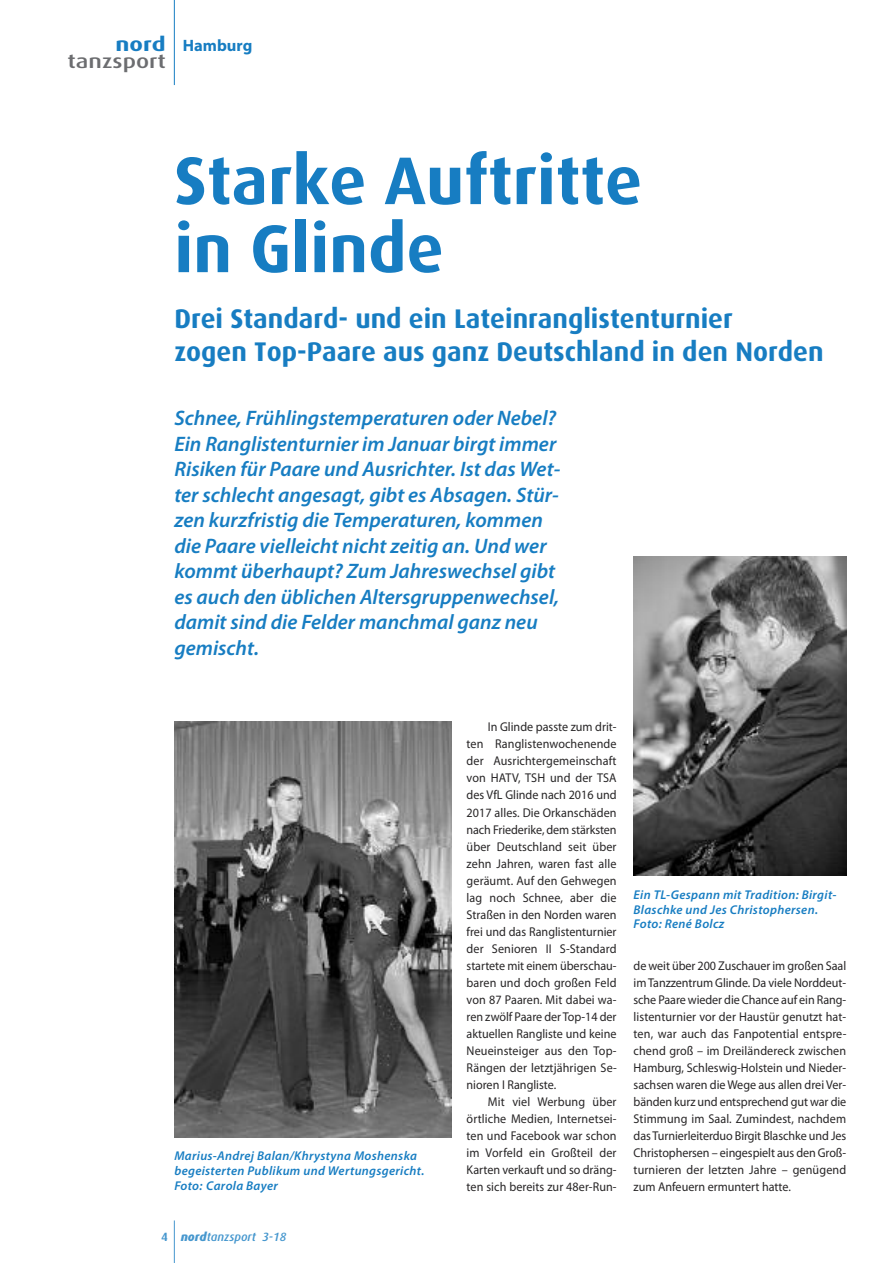
<style>
.page{position:relative;width:893px;height:1263px;background:#fff}
.page>*{position:absolute;margin:0;border:0;box-sizing:border-box;transform-origin:0 0}
.t1{font:700 67.5px/68.1px "Dax";color:#177dc2}
.t2{font:700 27px/33px "Dax";color:#177dc2}
.t3{font:italic 600 21px/25.5px "Myriad Pro";color:#177dc2}
.t4{font:500 19.5px "Dax";color:#6c6d70;scale:1.25 1}
.t5{font:700 19.5px "Dax";color:#177dc2;scale:1.25 1}
.t6{font:700 16.5px "Myriad Pro";color:#177dc2}
.t7{font:12.75px/17px "Myriad Pro";letter-spacing:.005em;color:#272526;text-align:justify;scale:.95 1}
.t8{font:italic 600 12.75px/14.9px "Myriad Pro";letter-spacing:.025em;color:#177dc2}
.t9{font:italic 500 12px "Dax";color:#4697ce}
.s1{font-weight:700;font-style:normal}
.s2{font-weight:800}
</style>
<div class="page">
<hr style="left:174px;top:1220px;width:1px;height:43px;background:#4697ce">
<hr style="left:174px;top:0;width:1px;height:85px;background:#177dc2">
<img style="left:634px;top:556px;width:212px;height:319px">
<img style="left:174px;top:721px;width:278px;height:416px">
<h3 class="t5" style="left:116px;top:33px;width:42px">nord</h3>
<h3 class="t4" style="left:68px;top:50px;width:80px">tanzsport</h3>
<p class="t6" style="left:183px;top:39px;width:71px">Hamburg</p>
<h1 class="t1" style="left:174px;top:147px;width:469px">Starke Auftritte in Glinde</h1>
<h2 class="t2" style="left:174px;top:302px;width:651px">Drei Standard- und ein Lateinranglistenturnier<br>zogen Top-Paare aus ganz Deutschland in den Norden</h2>
<p class="t3" style="left:174px;top:407px;width:387px">Schnee, Frühlingstemperaturen oder Nebel?<br>Ein Ranglistenturnier im Januar birgt immer Risiken für Paare und Ausrichter. Ist das Wet&shy;ter schlecht angesagt, gibt es Absagen. Stür&shy;zen kurzfristig die Temperaturen, kommen die Paare vielleicht nicht zeitig an. Und wer kommt überhaupt? Zum Jahreswechsel gibt es auch den üblichen Altersgruppenwechsel, damit sind die Felder manchmal ganz neu gemischt.</p>
<p class="t8" style="left:174px;top:1149px;width:252px">Marius-Andrej Balan/Khrystyna Moshenska begeisterten Publikum und Wertungsgericht.<br>Foto: Carola Bayer</p>
<p class="t7" style="left:467px;top:720px;width:160px;text-indent:21px">In Glinde passte zum drit&shy;ten Ranglistenwochenende der Ausrichtergemeinschaft von HATV, TSH und der TSA des VfL Glinde nach 2016 und 2017 alles. Die Orkanschäden nach Friederike, dem stärksten über Deutschland seit über zehn Jahren, waren fast alle geräumt. Auf den Gehwegen lag noch Schnee, aber die Straßen in den Norden waren frei und das Ranglistenturnier der Senioren II S-Standard startete mit einem überschau&shy;baren und doch großen Feld von 87 Paaren. Mit dabei wa&shy;ren zwölf Paare der Top-14 der aktuellen Rangliste und keine Neueinsteiger aus den Top-Rängen der letztjährigen Se&shy;nioren I Rangliste.</p>
<p class="t7" style="left:467px;top:1094px;width:159px;text-indent:21px">Mit viel Werbung über örtliche Medien, Internetsei&shy;ten und Facebook war schon im Vorfeld ein Großteil der Karten verkauft und so dräng&shy;ten sich bereits zur 48er-Run-</p>
<p class="t8" style="left:634px;top:888px;width:205px">Ein TL-Gespann mit Tradition: Birgit-<br>Blaschke und Jes Christophersen.<br>Foto: René Bolcz</p>
<p class="t7" style="left:634px;top:958px;width:226px">de weit über 200 Zuschauer im großen Saal imTanzzentrum Glinde. Da viele Norddeut&shy;sche Paare wieder die Chance auf ein Rang&shy;listenturnier vor der Haustür genutzt hat&shy;ten, war auch das Fanpotential entspre&shy;chend groß – im Dreiländereck zwischen Hamburg, Schleswig-Holstein und Nieder&shy;sachsen waren die Wege aus allen drei Ver&shy;bänden kurz und entsprechend gut war die Stimmung im Saal. Zumindest, nachdem das Turnierleiterduo Birgit Blaschke und Jes Christophersen – eingespielt aus den Groß&shy;turnieren der letzten Jahre – genügend zum Anfeuern ermuntert hatte.</p>
<p class="t9" style="left:161px;top:1230px;width:127px"><span class="s1">4</span> <span class="s2">nord</span>tanzsport 3-18</p>
</div>
